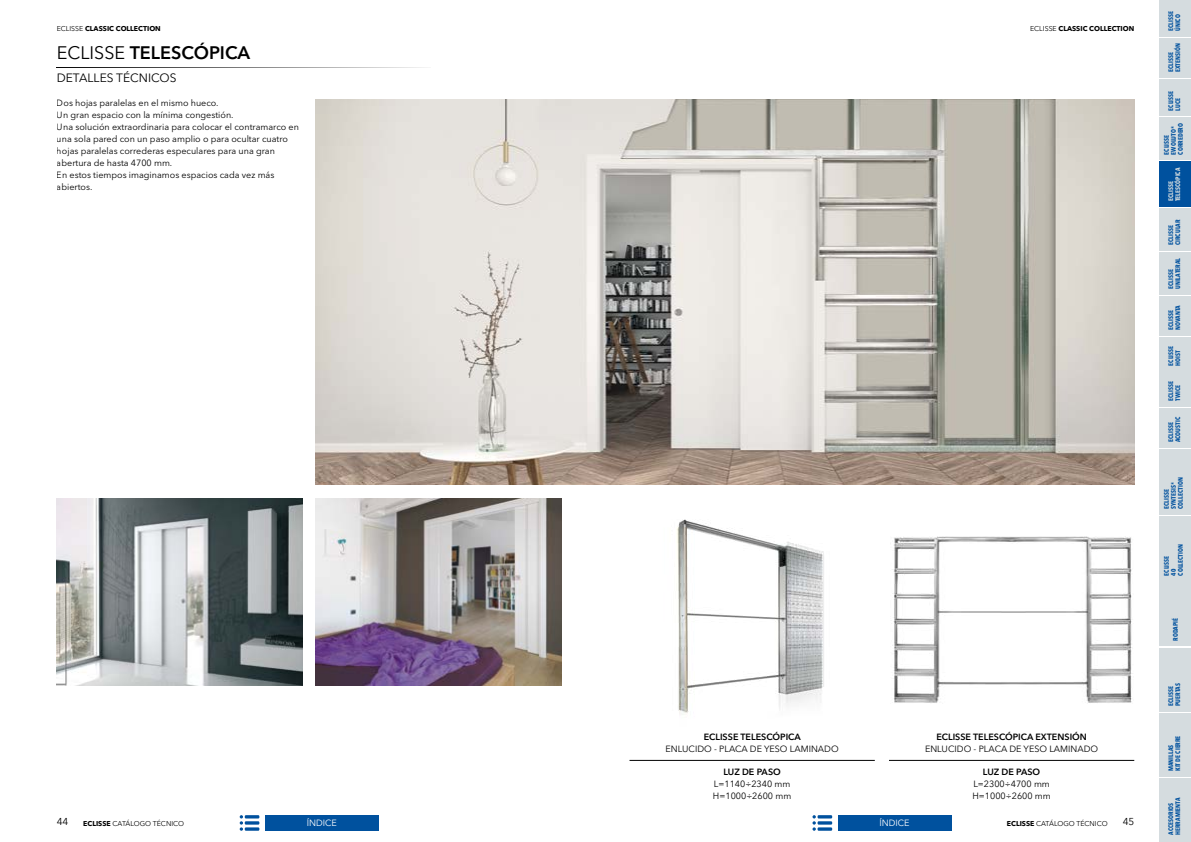
<style>
.page{position:relative;width:1191px;height:842px;background:#fff}
.page>*{position:absolute;margin:0;border:0;box-sizing:border-box;transform-origin:0 0}
.t1{font:600 18px "Avenir Next LT Pro";color:#000}
.t2{font:12px "Avenir Next LT Pro";color:#000}
.t3{font:10px "Avenir Next LT Pro";color:#000}
.t4{font:9px/12px "Avenir Next LT Pro";color:#000}
.t5{font:600 9px "Avenir Next LT Pro";color:#000}
.t6{font:9px "Avenir LT Std";color:#fff}
.t7{font:700 7px "Avenir Next LT Pro";color:#000}
.t8{font:7px "Avenir Next LT Pro";color:#000}
.t9{font:700 condensed 6.5px/7px "Avenir Next LT Pro";color:#00519e}
.t10{font:700 condensed 6.5px/7px "Avenir Next LT Pro";color:#d5dcdf}
.s1{font-weight:400}
.s2{font-weight:700}
</style>
<div class="page">
<img style="left:890px;top:536px;width:243px;height:167px">
<img style="left:677px;top:519px;width:147px;height:187px">
<img style="left:316px;top:499px;width:245px;height:186px">
<img style="left:57px;top:499px;width:245px;height:186px">
<img style="left:316px;top:99px;width:818px;height:386px">
<hr style="left:629px;top:760px;width:245px;height:1px;background:#000">
<hr style="left:889px;top:760px;width:245px;height:1px;background:#000">
<hr style="left:57px;top:67px;width:374px;height:1px;background:#000">
<div style="left:1159px;top:449px;width:32px;height:65px;background:#d5dcdf"></div>
<div style="left:1159px;top:516px;width:32px;height:65px;background:#d5dcdf"></div>
<div style="left:1159px;top:583px;width:32px;height:63px;background:#d5dcdf"></div>
<div style="left:1159px;top:648px;width:32px;height:63px;background:#d5dcdf"></div>
<div style="left:1159px;top:0;width:32px;height:37px;background:#d5dcdf"></div>
<div style="left:1159px;top:38px;width:32px;height:40px;background:#d5dcdf"></div>
<div style="left:1159px;top:79px;width:32px;height:37px;background:#d5dcdf"></div>
<div style="left:1159px;top:118px;width:32px;height:42px;background:#d5dcdf"></div>
<div style="left:1159px;top:162px;width:32px;height:45px;background:#00519e"></div>
<div style="left:1159px;top:208px;width:32px;height:43px;background:#d5dcdf"></div>
<div style="left:1159px;top:252px;width:32px;height:43px;background:#d5dcdf"></div>
<div style="left:1159px;top:296px;width:32px;height:40px;background:#d5dcdf"></div>
<div style="left:1159px;top:337px;width:32px;height:34px;background:#d5dcdf"></div>
<div style="left:1159px;top:373px;width:32px;height:34px;background:#d5dcdf"></div>
<div style="left:1159px;top:408px;width:32px;height:40px;background:#d5dcdf"></div>
<div style="left:1159px;top:713px;width:32px;height:64px;background:#d5dcdf"></div>
<div style="left:1159px;top:778px;width:32px;height:64px;background:#d5dcdf"></div>
<hr style="left:245px;top:815px;width:14px;height:3px;background:#00519e">
<svg style="left:245px;top:821px;width:14px;height:4px"></svg>
<svg style="left:245px;top:827px;width:14px;height:4px"></svg>
<svg style="left:240px;top:815px;width:3px;height:16px"></svg>
<div style="left:265px;top:815px;width:113px;height:16px;background:#00519e"></div>
<hr style="left:817px;top:815px;width:15px;height:3px;background:#00519e">
<svg style="left:817px;top:821px;width:15px;height:4px"></svg>
<svg style="left:817px;top:827px;width:15px;height:4px"></svg>
<svg style="left:812px;top:815px;width:4px;height:16px"></svg>
<div style="left:838px;top:815px;width:113px;height:16px;background:#00519e"></div>
<p class="t7" style="left:57px;top:24px;width:106px"><span class="s1">ECLISSE</span> CLASSIC COLLECTION</p>
<p class="t7" style="left:1030px;top:24px;width:106px"><span class="s1">ECLISSE</span> CLASSIC COLLECTION</p>
<h1 class="t1" style="left:57px;top:42px;width:195px"><span class="s1">ECLISSE</span> TELESCÓPICA</h1>
<h2 class="t2" style="left:57px;top:71px;width:121px">DETALLES TÉCNICOS</h2>
<p class="t4" style="left:57px;top:97px;width:244px">Dos hojas paralelas en el mismo hueco.<br>Un gran espacio con la mínima congestión.<br>Una solución extraordinaria para colocar el contramarco en una sola pared con un paso amplio o para ocultar cuatro hojas paralelas correderas especulares para una gran abertura de hasta 4700 mm.<br>En estos tiempos imaginamos espacios cada vez más abiertos.</p>
<p class="t5" style="left:704px;top:731px;width:98px">ECLISSE TELESCÓPICA</p>
<p class="t4" style="left:665px;top:742px;width:175px">ENLUCIDO - PLACA DE YESO LAMINADO</p>
<p class="t5" style="left:723px;top:767px;width:59px">LUZ DE PASO</p>
<p class="t4" style="left:713px;top:778px;width:80px">L=1140÷2340 mm<br>H=1000÷2600 mm</p>
<p class="t5" style="left:936px;top:731px;width:152px">ECLISSE TELESCÓPICA EXTENSIÓN</p>
<p class="t4" style="left:925px;top:742px;width:175px">ENLUCIDO - PLACA DE YESO LAMINADO</p>
<p class="t5" style="left:983px;top:767px;width:59px">LUZ DE PASO</p>
<p class="t4" style="left:972px;top:778px;width:80px">L=2300÷4700 mm<br>H=1000÷2600 mm</p>
<p class="t3" style="left:57px;top:816px;width:13px">44</p>
<p class="t3" style="left:1122px;top:816px;width:13px">45</p>
<p class="t8" style="left:83px;top:819px;width:102px"><span class="s2">ECLISSE</span> CATÁLOGO TÉCNICO</p>
<p class="t6" style="left:307px;top:818px;width:32px">ÍNDICE</p>
<p class="t6" style="left:879px;top:818px;width:32px">ÍNDICE</p>
<p class="t8" style="left:1007px;top:819px;width:102px"><span class="s2">ECLISSE</span> CATÁLOGO TÉCNICO</p>
<p class="t9" style="left:1167px;top:31px;width:21px;rotate:-90deg">ECLISSE<br>ÚNICO</p>
<p class="t9" style="left:1167px;top:72px;width:30px;rotate:-90deg">ECLISSE<br>EXTENSIÓN</p>
<p class="t9" style="left:1167px;top:111px;width:21px;rotate:-90deg">ECLISSE<br>LUCE</p>
<p class="t9" style="left:1162px;top:154px;width:33px;rotate:-90deg">ECLISSE<br>EWOLUTO®<br>CORREDERO</p>
<p class="t10" style="left:1167px;top:201px;width:35px;rotate:-90deg">ECLISSE<br>TELESCÓPICA</p>
<p class="t9" style="left:1167px;top:245px;width:27px;rotate:-90deg">ECLISSE<br>CIRCULAR</p>
<p class="t9" style="left:1167px;top:289px;width:33px;rotate:-90deg">ECLISSE<br>UNILATERAL</p>
<p class="t9" style="left:1167px;top:330px;width:26px;rotate:-90deg">ECLISSE<br>NOVANTA</p>
<p class="t9" style="left:1167px;top:366px;width:21px;rotate:-90deg">ECLISSE<br>HOIST</p>
<p class="t9" style="left:1167px;top:401px;width:21px;rotate:-90deg">ECLISSE<br>TWICE</p>
<p class="t9" style="left:1167px;top:442px;width:27px;rotate:-90deg">ECLISSE<br>ACOUSTIC</p>
<p class="t9" style="left:1162px;top:509px;width:33px;rotate:-90deg">ECLISSE<br>SYNTESIS®<br>COLLECTION</p>
<p class="t9" style="left:1162px;top:575px;width:33px;rotate:-90deg">ECLISSE<br>40<br>COLLECTION</p>
<p class="t9" style="left:1171px;top:641px;width:24px;rotate:-90deg">RODAPIÉ</p>
<p class="t9" style="left:1167px;top:706px;width:24px;rotate:-90deg">ECLISSE<br>PUERTAS</p>
<p class="t9" style="left:1167px;top:771px;width:37px;rotate:-90deg">MANILLAS<br>KIT DE CIERRE</p>
<p class="t9" style="left:1167px;top:835px;width:39px;rotate:-90deg">ACCESORIOS<br>HERRAMIENTA</p>
</div>
